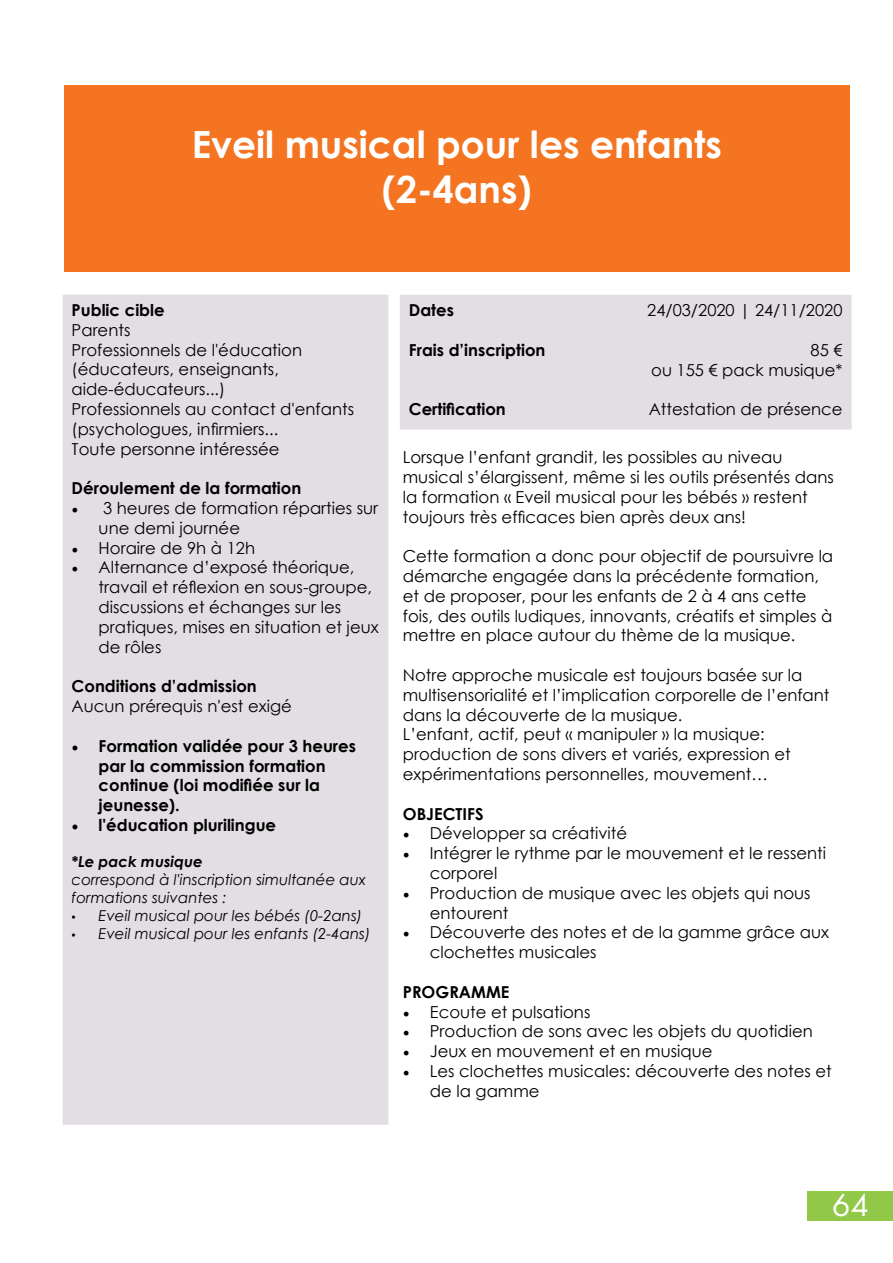
<style>
.page{position:relative;width:893px;height:1263px;background:#fff}
.page>*{position:absolute;margin:0;border:0;box-sizing:border-box;transform-origin:0 0}
.t1{font:700 37.5px/45px "Century Gothic";color:#fff;text-align:center}
.t2{font:33px "Futura PT";color:#fff}
.t3{font:16.5px/19.8px "Century Gothic";color:#000}
.t4{font:700 16.5px/19.8px "Century Gothic";color:#000}
.t5{font:italic 15px/18px "Century Gothic";color:#000}
.t6{font:italic 700 15px "Century Gothic";color:#000}
.s1{font-family:"Minion Pro";font-size:18px}
.s2{font-family:"Myriad Pro";font-style:normal}
</style>
<div class="page">
<div style="left:404px;top:299px;width:443px;height:126px;background:#e2dee3"></div>
<div style="left:400px;top:295px;width:452px;height:134px;border:9px solid #e2dee3"></div>
<div style="left:67px;top:299px;width:317px;height:821px;background:#e2dee3"></div>
<div style="left:63px;top:295px;width:325px;height:830px;border:9px solid #e2dee3"></div>
<div style="left:64px;top:85px;width:786px;height:186px;background:#f47421"></div>
<div style="left:808px;top:1191px;width:85px;height:29px;background:#91c848"></div>
<h1 class="t1" style="left:192px;top:120px;width:532px">Eveil musical pour les enfants (2-4ans)</h1>
<p class="t4" style="left:72px;top:299px;width:95px">Public cible</p>
<p class="t3" style="left:72px;top:320px;width:284px">Parents<br>Professionnels de l'éducation (éducateurs, enseignants, aide-éducateurs...)<br>Professionnels au contact d'enfants (psychologues, infirmiers...<br>Toute personne intéressée</p>
<p class="t4" style="left:72px;top:478px;width:231px">Déroulement de la formation</p>
<p class="t3" style="left:99px;top:498px;width:281px;text-indent:-27px"><span class="s1">•</span> 3 heures de formation réparties sur une demi journée</p>
<p class="t3" style="left:72px;top:538px;width:185px"><span class="s1">•</span> Horaire de 9h à 12h</p>
<p class="t3" style="left:99px;top:557px;width:282px;text-indent:-27px"><span class="s1">•</span> Alternance d’exposé théorique, travail et réflexion en sous-groupe, discussions et échanges sur les pratiques, mises en situation et jeux de rôles</p>
<p class="t4" style="left:72px;top:676px;width:187px">Conditions d’admission</p>
<p class="t3" style="left:72px;top:696px;width:222px">Aucun prérequis n'est exigé</p>
<p class="t4" style="left:99px;top:735px;width:259px;text-indent:-27px"><span class="s1">•</span> Formation validée pour 3 heures par la commission formation continue (loi modifiée sur la jeunesse).</p>
<p class="t4" style="left:72px;top:814px;width:206px"><span class="s1">•</span> l'éducation plurilingue</p>
<p class="t6" style="left:72px;top:850px;width:133px">*Le pack musique</p>
<p class="t5" style="left:72px;top:870px;width:296px">correspond à l'inscription simultanée aux formations suivantes :</p>
<p class="t5" style="left:72px;top:906px;width:292px"><span class="s2">•</span> Eveil musical pour les bébés (0-2ans)</p>
<p class="t5" style="left:72px;top:924px;width:300px"><span class="s2">•</span> Eveil musical pour les enfants (2-4ans)</p>
<p class="t4" style="left:409px;top:299px;width:47px">Dates</p>
<p class="t3" style="left:647px;top:300px;width:197px">24/03/2020 | 24/11/2020</p>
<p class="t4" style="left:409px;top:339px;width:138px">Frais d’inscription</p>
<p class="t3" style="left:651px;top:340px;width:193px;text-align:right">85 €<br>ou 155 € pack musique*</p>
<p class="t4" style="left:409px;top:398px;width:99px">Certification</p>
<p class="t3" style="left:649px;top:399px;width:195px">Attestation de présence</p>
<p class="t3" style="left:403px;top:447px;width:432px">Lorsque l’enfant grandit, les possibles au niveau musical s’élargissent, même si les outils présentés dans la formation « Eveil musical pour les bébés » restent toujours très efficaces bien après deux ans!</p>
<p class="t3" style="left:403px;top:546px;width:432px">Cette formation a donc pour objectif de poursuivre la démarche engagée dans la précédente formation, et de proposer, pour les enfants de 2 à 4 ans cette fois, des outils ludiques, innovants, créatifs et simples à mettre en place autour du thème de la musique.</p>
<p class="t3" style="left:403px;top:665px;width:428px">Notre approche musicale est toujours basée sur la multisensorialité et l’implication corporelle de l’enfant dans la découverte de la musique.<br>L’enfant, actif, peut « manipuler » la musique: production de sons divers et variés, expression et expérimentations personnelles, mouvement…</p>
<p class="t4" style="left:403px;top:803px;width:82px">OBJECTIFS</p>
<p class="t3" style="left:403px;top:823px;width:226px"><span class="s1">•</span> Développer sa créativité</p>
<p class="t3" style="left:430px;top:843px;width:398px;text-indent:-27px"><span class="s1">•</span> Intégrer le rythme par le mouvement et le ressenti corporel</p>
<p class="t3" style="left:430px;top:883px;width:382px;text-indent:-27px"><span class="s1">•</span> Production de musique avec les objets qui nous entourent</p>
<p class="t3" style="left:430px;top:922px;width:401px;text-indent:-27px"><span class="s1">•</span> Découverte des notes et de la gamme grâce aux clochettes musicales</p>
<p class="t4" style="left:403px;top:981px;width:108px">PROGRAMME</p>
<p class="t3" style="left:403px;top:1001px;width:189px"><span class="s1">•</span> Ecoute et pulsations</p>
<p class="t3" style="left:403px;top:1021px;width:412px"><span class="s1">•</span> Production de sons avec les objets du quotidien</p>
<p class="t3" style="left:403px;top:1041px;width:311px"><span class="s1">•</span> Jeux en mouvement et en musique</p>
<p class="t3" style="left:430px;top:1061px;width:403px;text-indent:-27px"><span class="s1">•</span> Les clochettes musicales: découverte des notes et de la gamme</p>
<h2 class="t2" style="left:832px;top:1185px;width:39px">64</h2>
</div>
